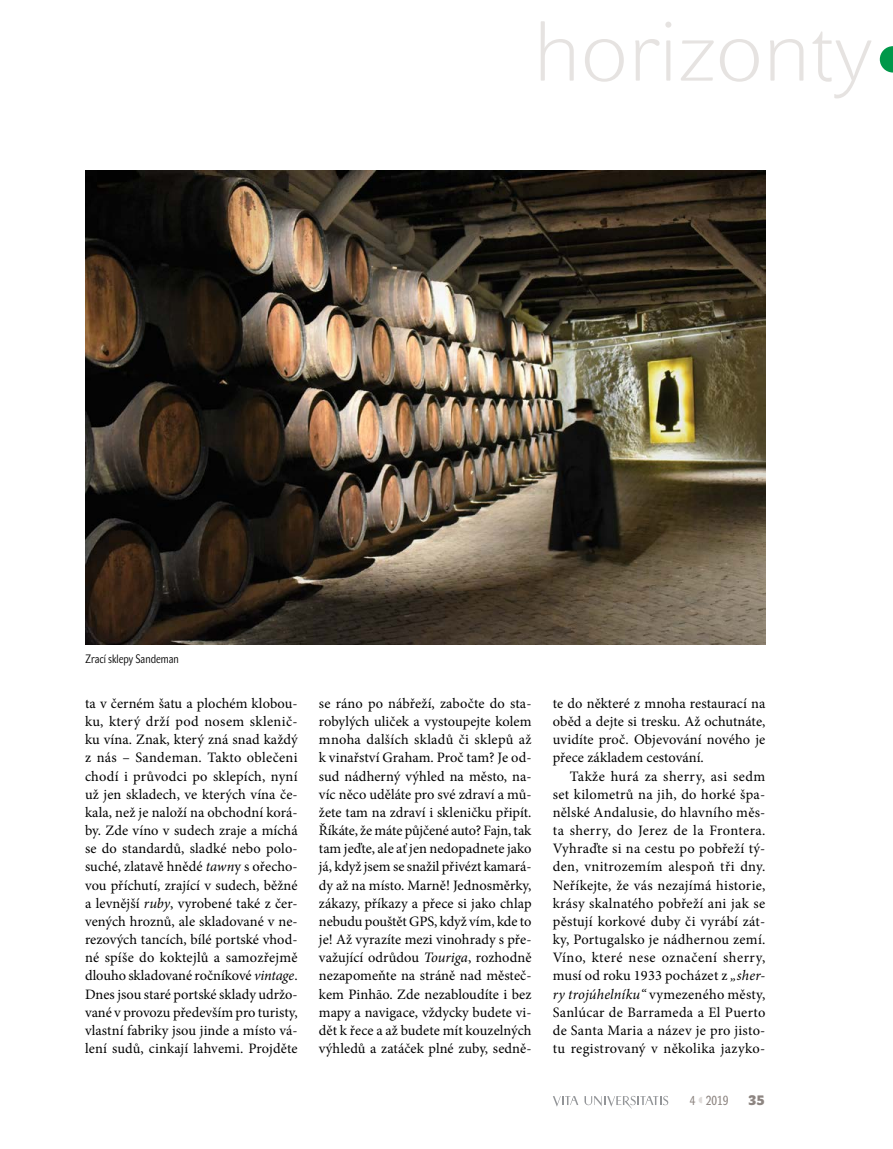
<style>
.page{position:relative;width:893px;height:1149px;background:#fff}
.page>*{position:absolute;margin:0;border:0;box-sizing:border-box;transform-origin:0 0}
.hore{font:84px "John Sans White Pro";color:#e6e3e1}
.Normální{font:14.4px/18.1px "Minion Pro";letter-spacing:.005em;color:#000;text-align:justify}
.t1{font:700 13.5px "John Sans Heavy Pro";color:#8d8581}
.t2{font:12.9px "John Sans Cond Text Pro";color:#8d8581}
.popisek{font:12px "John Sans Cond Lite Pro";color:#000}
.s1{font-style:italic}
</style>
<div class="page">
<svg style="left:553px;top:1096px;width:25px;height:10px"></svg>
<svg style="left:584px;top:1095px;width:84px;height:13px"></svg>
<svg style="left:880px;top:46px;width:13px;height:26px"></svg>
<img style="left:85px;top:170px;width:680px;height:474px">
<p class="popisek" style="left:85px;top:651px;width:95px">Zrací sklepy Sandeman</p>
<p class="hore" style="left:533px;top:3px;width:340px">horizonty</p>
<p class="Normální" style="left:85px;top:694px;width:214px">ta v černém šatu a plochém klobou&shy;ku, který drží pod nosem sklenič&shy;ku vína. Znak, který zná snad každý z nás – Sandeman. Takto oblečeni chodí i průvodci po sklepích, nyní už jen skladech, ve kterých vína če&shy;kala, než je naloží na obchodní korá&shy;by. Zde víno v sudech zraje a míchá se do standardů, sladké nebo polo&shy;suché, zlatavě hnědé <span class="s1">tawn</span>y s ořecho&shy;vou příchutí, zrající v sudech, běžné a levnější <span class="s1">ruby</span>, vyrobené také z čer&shy;vených hroznů, ale skladované v ne&shy;rezových tancích, bílé portské vhod&shy;né spíše do koktejlů a samozřejmě dlouho skladované ročníkové <span class="s1">vintage</span>.<br>Dnes jsou staré portské sklady udržo&shy;vané v provozu především pro turisty, vlastní fabriky jsou jinde a místo vá&shy;lení sudů, cinkají lahvemi. Projděte</p>
<p class="Normální" style="left:319px;top:694px;width:214px">se ráno po nábřeží, zabočte do sta&shy;robylých uliček a vystoupejte kolem mnoha dalších skladů či sklepů až k vinařství Graham. Proč tam? Je od&shy;sud nádherný výhled na město, na&shy;víc něco uděláte pro své zdraví a mů&shy;žete tam na zdraví i skleničku připít.<br>Říkáte, že máte půjčené auto? Fajn, tak tam jeďte, ale ať jen nedopadnete jako já, když jsem se snažil přivézt kamará&shy;dy až na místo. Marně! Jednosměrky, zákazy, příkazy a přece si jako chlap nebudu pouštět GPS, když vím, kde to je! Až vyrazíte mezi vinohrady s pře&shy;važující odrůdou <span class="s1">Touriga</span>, rozhodně nezapomeňte na stráně nad městeč&shy;kem Pinhão. Zde nezabloudíte i bez mapy a navigace, vždycky budete vi&shy;dět k řece a až budete mít kouzelných výhledů a zatáček plné zuby, sedně-</p>
<p class="Normální" style="left:553px;top:694px;width:214px">te do některé z mnoha restaurací na oběd a dejte si tresku. Až ochutnáte, uvidíte proč. Objevování nového je přece základem cestování.</p>
<p class="Normální" style="left:553px;top:766px;width:214px;text-indent:17px">Takže hurá za sherry, asi sedm set kilometrů na jih, do horké špa&shy;nělské Andalusie, do hlavního měs&shy;ta sherry, do Jerez de la Frontera.<br>Vyhraďte si na cestu po pobřeží tý&shy;den, vnitrozemím alespoň tři dny.<br>Neříkejte, že vás nezajímá historie, krásy skalnatého pobřeží ani jak se pěstují korkové duby či vyrábí zát&shy;ky, Portugalsko je nádhernou zemí.<br>Víno, které nese označení sherry, musí od roku 1933 pocházet z <span class="s1">„sher&shy;ry trojúhelníku“</span> vymezeného městy, Sanlúcar de Barrameda a El Puerto de Santa Maria a název je pro jisto&shy;tu registrovaný v několika jazyko-</p>
<p class="t2" style="left:690px;top:1092px;width:7px">4</p>
<p class="t1" style="left:748px;top:1092px;width:18px">35</p>
<p class="t2" style="left:706px;top:1092px;width:24px">2019</p>
</div>
